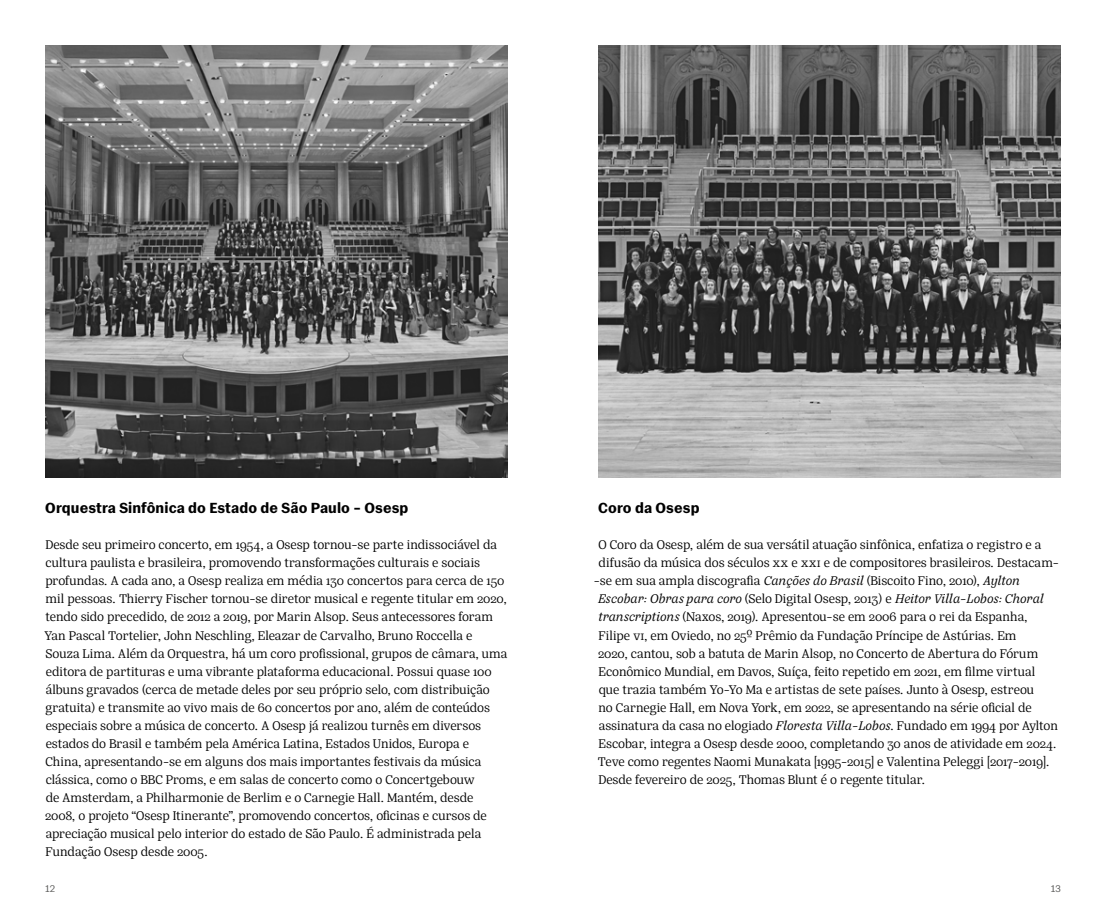
<style>
.page{position:relative;width:1106px;height:922px;background:#fff}
.page>*{position:absolute;margin:0;border:0;box-sizing:border-box;transform-origin:0 0}
.t1{font:300 15px "Gal Gothic Variable Roman";letter-spacing:.01em;color:#000}
.t2{font:300 13.75px/18px "Silva Text";color:#000}
.t3{font:italic 300 13.75px "Silva Text";letter-spacing:.005em;color:#000}
.t4{font:300 10px "Gal Gothic Variable Roman";color:#575756}
.s1{font-style:italic}
.s2{font-style:normal}
</style>
<div class="page">
<img style="left:45px;top:45px;width:463px;height:432px">
<img style="left:598px;top:45px;width:463px;height:432px">
<p class="t1" style="left:45px;top:498px;width:365px">Orquestra Sinfônica do Estado de São Paulo – Osesp</p>
<p class="t2" style="left:44px;top:536px;width:464px">Desde seu primeiro concerto, em 1954, a Osesp tornou-se parte indissociável da cultura paulista e brasileira, promovendo transformações culturais e sociais profundas. A cada ano, a Osesp realiza em média 130 concertos para cerca de 150 mil pessoas. Thierry Fischer tornou-se diretor musical e regente titular em 2020, tendo sido precedido, de 2012 a 2019, por Marin Alsop. Seus antecessores foram Yan Pascal Tortelier, John Neschling, Eleazar de Carvalho, Bruno Roccella e Souza Lima. Além da Orquestra, há um coro profissional, grupos de câmara, uma editora de partituras e uma vibrante plataforma educacional. Possui quase 100 álbuns gravados (cerca de metade deles por seu próprio selo, com distribuição gratuita) e transmite ao vivo mais de 60 concertos por ano, além de conteúdos especiais sobre a música de concerto. A Osesp já realizou turnês em diversos estados do Brasil e também pela América Latina, Estados Unidos, Europa e<br>China, apresentando-se em alguns dos mais importantes festivais da música clássica, como o BBC Proms, e em salas de concerto como o Concertgebouw<br>de Amsterdam, a Philharmonie de Berlim e o Carnegie Hall. Mantém, desde<br>2008, o projeto “Osesp Itinerante”, promovendo concertos, oficinas e cursos de apreciação musical pelo interior do estado de São Paulo. É administrada pela Fundação Osesp desde 2005.</p>
<p class="t1" style="left:598px;top:498px;width:103px">Coro da Osesp</p>
<p class="t2" style="left:598px;top:536px;width:444px">O Coro da Osesp, além de sua versátil atuação sinfônica, enfatiza o registro e a</p>
<p class="t2" style="left:598px;top:554px;width:462px">difusão da música dos séculos xx e xxi e de compositores brasileiros. Destacam-</p>
<p class="t2" style="left:593px;top:572px;width:427px">-se em sua ampla discografia <span class="s1">Canções do Brasil</span> (Biscoito Fino, 2010), <span class="s1">Aylton</span></p>
<p class="t3" style="left:597px;top:590px;width:447px">Escobar: Obras para coro <span class="s2">(Selo Digital Osesp, 2013) e</span> Heitor Villa-Lobos: Choral</p>
<p class="t2" style="left:597px;top:608px;width:431px"><span class="s1">transcriptions</span> (Naxos, 2019). Apresentou-se em 2006 para o rei da Espanha,</p>
<p class="t2" style="left:598px;top:626px;width:419px">Filipe vi, em Oviedo, no 25º Prêmio da Fundação Príncipe de Astúrias. Em</p>
<p class="t2" style="left:598px;top:644px;width:441px">2020, cantou, sob a batuta de Marin Alsop, no Concerto de Abertura do Fórum</p>
<p class="t2" style="left:598px;top:662px;width:438px">Econômico Mundial, em Davos, Suíça, feito repetido em 2021, em filme virtual</p>
<p class="t2" style="left:598px;top:680px;width:437px">que trazia também Yo-Yo Ma e artistas de sete países. Junto à Osesp, estreou</p>
<p class="t2" style="left:598px;top:698px;width:435px">no Carnegie Hall, em Nova York, em 2022, se apresentando na série oficial de</p>
<p class="t2" style="left:598px;top:716px;width:461px">assinatura da casa no elogiado <span class="s1">Floresta Villa-Lobos</span>. Fundado em 1994 por Aylton</p>
<p class="t2" style="left:598px;top:734px;width:459px">Escobar, integra a Osesp desde 2000, completando 30 anos de atividade em 2024.</p>
<p class="t2" style="left:598px;top:752px;width:453px">Teve como regentes Naomi Munakata [1995-2015] e Valentina Peleggi [2017-2019].</p>
<p class="t2" style="left:598px;top:770px;width:328px">Desde fevereiro de 2025, Thomas Blunt é o regente titular.</p>
<p class="t4" style="left:45px;top:881px;width:12px">12</p>
<p class="t4" style="left:1050px;top:881px;width:12px">13</p>
</div>
